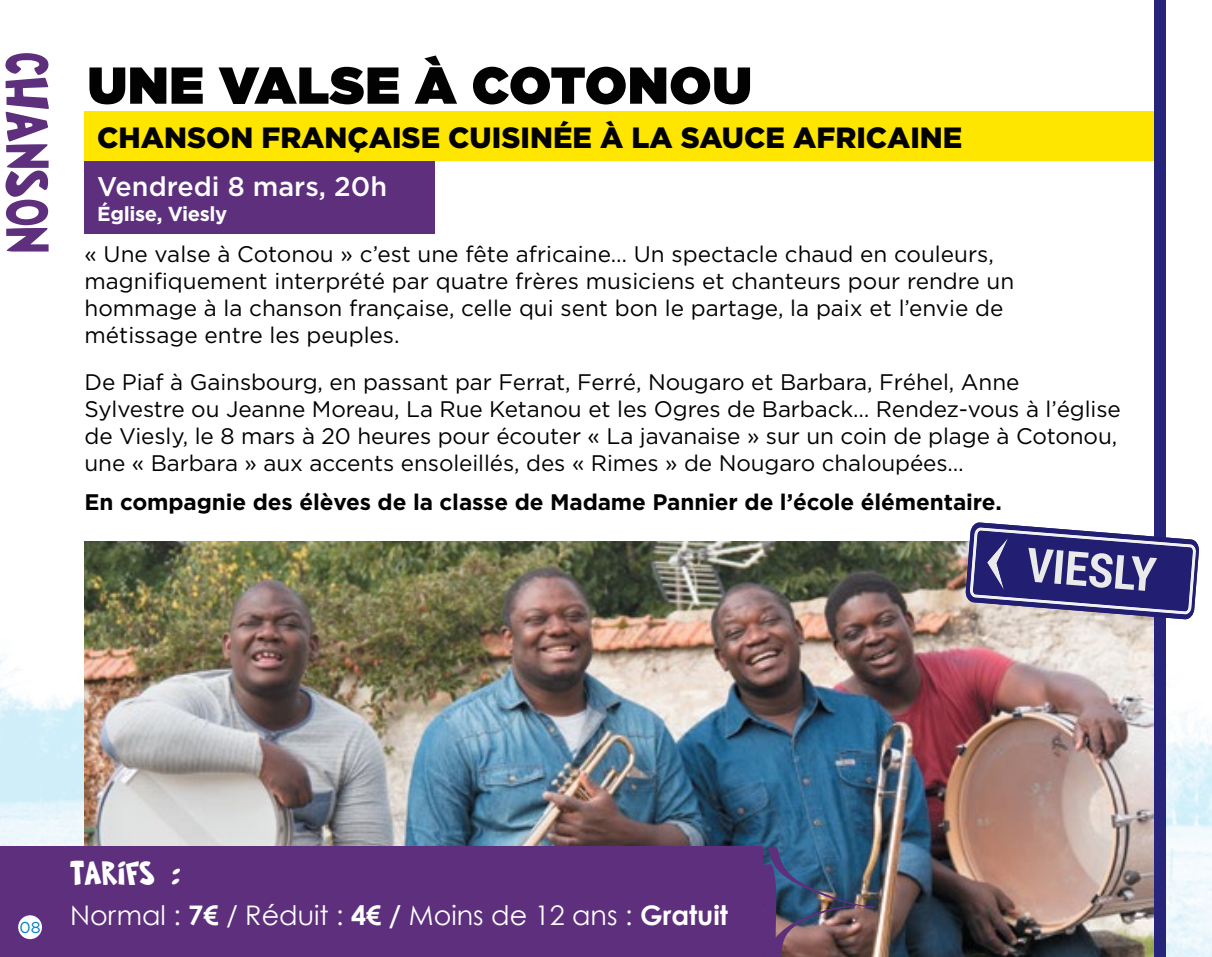
<style>
.page{position:relative;width:1212px;height:957px;background:#fff}
.page>*{position:absolute;margin:0;border:0;box-sizing:border-box;transform-origin:0 0}
.t1{font:60.75px "FOP Title Style Font";letter-spacing:.02em;color:#5d2f7d}
.t2{font:900 51.75px "Gotham";letter-spacing:.02em;color:#030202}
.t3{font:33.75px "FOP Title Style Font";color:#fff}
.t4{font:900 29.25px "Gotham";color:#030202}
.t5{font:27px "Century Gothic";color:#fff}
.t6{font:500 27px "Gotham";color:#fff}
.t7{font:22.5px/27px "Gotham";letter-spacing:-.005em;color:#030202}
.t8{font:700 22.5px "Gotham";letter-spacing:-.005em;color:#030202}
.t9{font:700 20.25px "Gotham";letter-spacing:-.02em;color:#fff}
.t10{font:15.75px "Gotham";color:#007dc5}
.s1{font-weight:700}
</style>
<div class="page">
<img style="left:0;top:541px;width:1212px;height:416px">
<div style="left:85px;top:111px;width:1069px;height:50px;background:#ffe600"></div>
<div style="left:85px;top:161px;width:349px;height:72px;background:#5d2f7d"></div>
<img style="left:85px;top:541px;width:1069px;height:416px">
<div style="left:1154px;top:0;width:12px;height:957px;background:#26247b"></div>
<img style="left:763px;top:846px;width:111px;height:111px">
<div style="left:0;top:846px;width:763px;height:111px;background:#5d2f7d"></div>
<svg style="left:965px;top:522px;width:234px;height:97px"></svg>
<div style="left:18px;top:915px;width:24px;height:24px;background:#fff;border-radius:50%"></div>
<h1 class="t1" style="left:56px;top:52px;width:202px;rotate:90deg">CHANSON</h1>
<h2 class="t2" style="left:88px;top:55px;width:662px">UNE VALSE À COTONOU</h2>
<h3 class="t4" style="left:97px;top:121px;width:867px">CHANSON FRANÇAISE CUISINÉE À LA SAUCE AFRICAINE</h3>
<p class="t6" style="left:97px;top:171px;width:291px">Vendredi 8 mars, 20h</p>
<p class="t9" style="left:97px;top:202px;width:132px">église, Viesly</p>
<p class="t7" style="left:85px;top:240px;width:931px">« Une valse à Cotonou » c’est une fête africaine… Un spectacle chaud en couleurs, magnifiquement interprété par quatre frères musiciens et chanteurs pour rendre un hommage à la chanson française, celle qui sent bon le partage, la paix et l’envie de métissage entre les peuples.</p>
<p class="t7" style="left:85px;top:368px;width:1038px">De Piaf à Gainsbourg, en passant par Ferrat, Ferré, Nougaro et Barbara, Fréhel, Anne Sylvestre ou Jeanne Moreau, La Rue Ketanou et les Ogres de Barback… Rendez-vous à l’église de Viesly, le 8 mars à 20 heures pour écouter « La javanaise » sur un coin de plage à Cotonou, une « Barbara » aux accents ensoleillés, des « Rimes » de Nougaro chaloupées…</p>
<p class="t8" style="left:85px;top:488px;width:919px">En compagnie des élèves de la classe de Madame Pannier de l’école élémentaire.</p>
<p class="t10" style="left:19px;top:919px;width:23px">08</p>
<h3 class="t3" style="left:70px;top:857px;width:112px">TARIFS :</h3>
<p class="t5" style="left:70px;top:899px;width:659px">Normal : <span class="s1">7€</span> / Réduit : <span class="s1">4€ /</span> Moins de 12 ans : <span class="s1">Gratuit</span></p>
</div>
